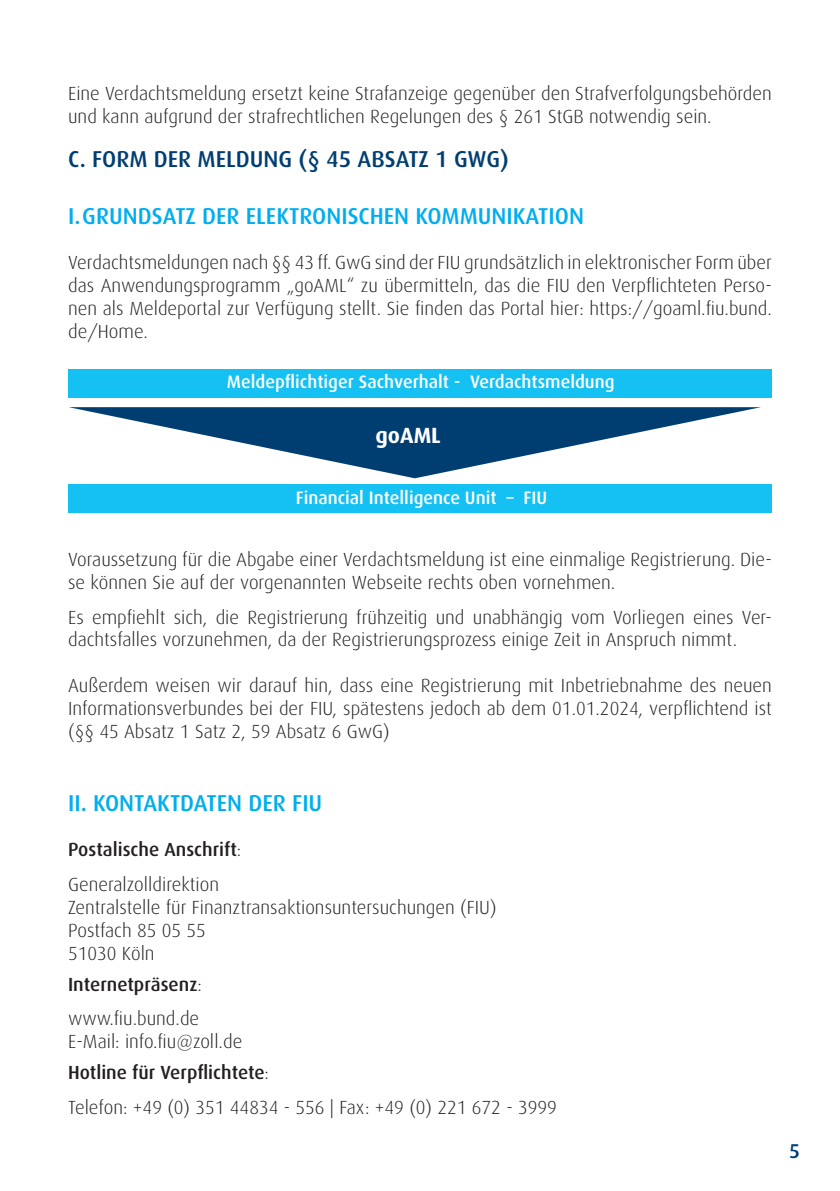
<style>
.page{position:relative;width:840px;height:1191px;background:#fff}
.page>*{position:absolute;margin:0;border:0;box-sizing:border-box;transform-origin:0 0}
.t1{font:500 23px "Dax";color:#00aeef}
.t2{font:500 23px "Dax";color:#003e71}
.t3{font:700 22px "Dax";color:#fff}
.t4{font:500 20px "Dax";color:#003e71}
.t5{font:300 19px/22.8px "Dax";color:#231f20}
.t6{font:500 18px "Dax";color:#fff}
.s1{font-weight:500}
</style>
<div class="page">
<div style="left:68px;top:370px;width:703px;height:28px;background:#15c0f2"></div>
<svg style="left:69px;top:407px;width:691px;height:71px"></svg>
<div style="left:68px;top:484px;width:703px;height:29px;background:#15c0f2"></div>
<p class="t5" style="left:68px;top:82px;width:705px">Eine Verdachtsmeldung ersetzt keine Strafanzeige gegenüber den Strafverfolgungsbehörden und kann aufgrund der strafrechtlichen Regelungen des § 261 StGB notwendig sein.</p>
<p class="t2" style="left:68px;top:147px;width:442px">C. FORM DER MELDUNG (§ 45 ABSATZ 1 GWG)</p>
<p class="t1" style="left:68px;top:203px;width:517px">I.GRUNDSATZ DER ELEKTRONISCHEN KOMMUNIKATION</p>
<p class="t5" style="left:68px;top:252px;width:704px;text-align:justify">Verdachtsmeldungen nach §§ 43 ff. GwG sind der FIU grundsätzlich in elektronischer Form über das Anwendungsprogramm „goAML“ zu übermitteln, das die FIU den Verpflichteten Perso&shy;nen als Meldeportal zur Verfügung stellt. Sie finden das Portal hier: https://goaml.fiu.bund. de/Home.</p>
<p class="t6" style="left:227px;top:372px;width:389px">Meldepflichtiger Sachverhalt - Verdachtsmeldung</p>
<p class="t3" style="left:375px;top:423px;width:67px">goAML</p>
<p class="t6" style="left:295px;top:488px;width:253px">Financial Intelligence Unit – FIU</p>
<p class="t5" style="left:68px;top:548px;width:704px">Voraussetzung für die Abgabe einer Verdachtsmeldung ist eine einmalige Registrierung. Die&shy;se können Sie auf der vorgenannten Webseite rechts oben vornehmen.</p>
<p class="t5" style="left:68px;top:606px;width:704px">Es empfiehlt sich, die Registrierung frühzeitig und unabhängig vom Vorliegen eines Ver&shy;dachtsfalles vorzunehmen, da der Registrierungsprozess einige Zeit in Anspruch nimmt.</p>
<p class="t5" style="left:68px;top:674px;width:705px;text-align:justify">Außerdem weisen wir darauf hin, dass eine Registrierung mit Inbetriebnahme des neuen Informationsverbundes bei der FIU, spätestens jedoch ab dem 01.01.2024, verpflichtend ist (§§ 45 Absatz 1 Satz 2, 59 Absatz 6 GwG)</p>
<p class="t1" style="left:68px;top:790px;width:255px">II. KONTAKTDATEN DER FIU</p>
<p class="t5" style="left:68px;top:832px;width:175px;line-height:34.8px"><span class="s1">Postalische Anschrift</span>:<br>Generalzolldirektion</p>
<p class="t5" style="left:68px;top:896px;width:430px">Zentralstelle für Finanztransaktionsuntersuchungen (FIU)<br>Postfach 85 05 55<br>51030 Köln</p>
<p class="t5" style="left:68px;top:966px;width:135px;line-height:34.8px"><span class="s1">Internetpräsenz</span>: www.fiu.bund.de</p>
<p class="t5" style="left:68px;top:1026px;width:202px;line-height:30.8px">E-Mail: info.fiu@zoll.de<br><span class="s1">Hotline für Verpflichtete</span>:</p>
<p class="t5" style="left:68px;top:1096px;width:490px">Telefon: +49 (0) 351 44834 - 556 | Fax: +49 (0) 221 672 - 3999</p>
<p class="t4" style="left:788px;top:1140px;width:12px">5</p>
</div>
